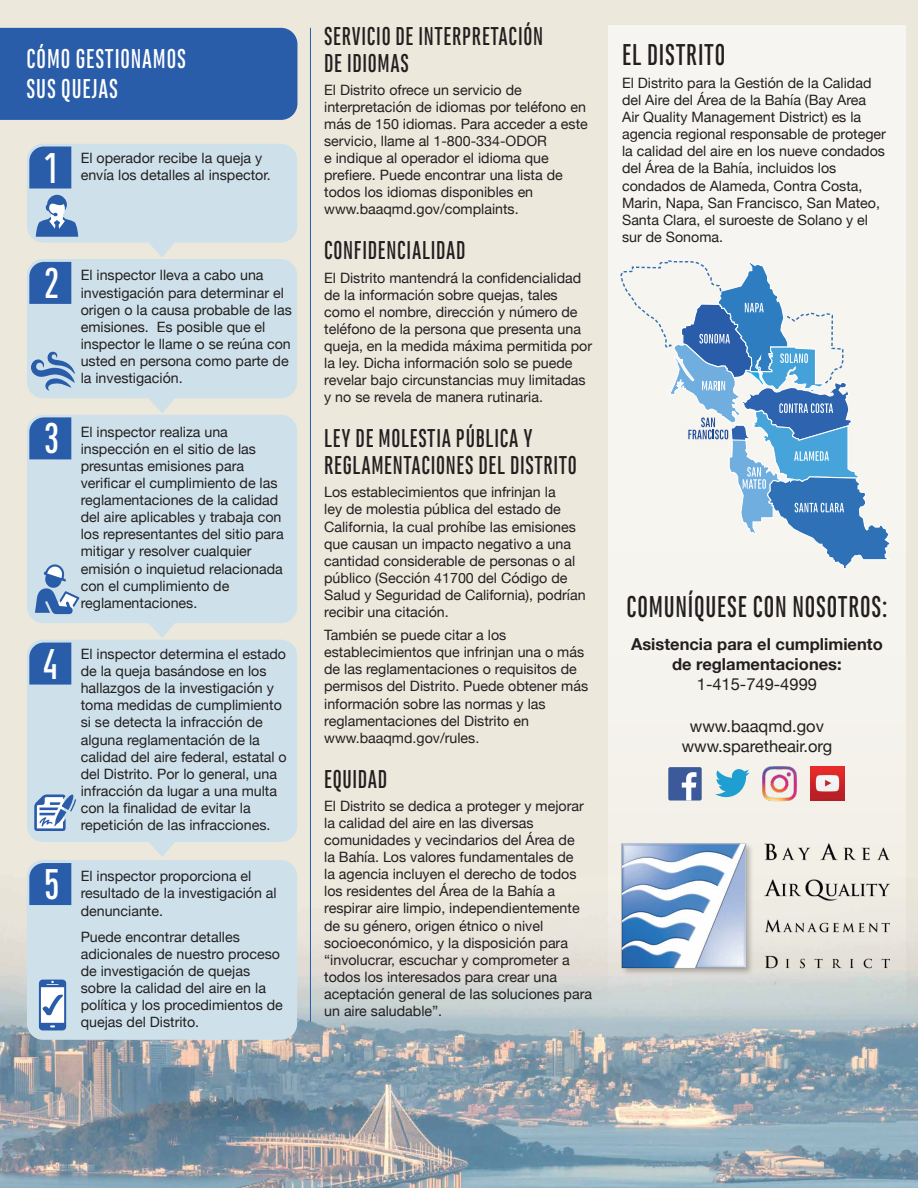
<style>
.page{position:relative;width:918px;height:1188px;background:#fff}
.page>*{position:absolute;margin:0;border:0;box-sizing:border-box;transform-origin:0 0}
.t1{font:500 45px "Marianina Cn FY";color:#fff}
.t2{font:500 31.5px "Marianina Cn FY";letter-spacing:.025em;color:#231f20}
.t3{font:500 28.5px/30px "Marianina Cn FY";letter-spacing:.03em;color:#fff}
.t4{font:500 27px/27px "Marianina Cn FY";letter-spacing:.025em;color:#231f20}
.t5{font:700 16.5px/19.8px "Helvetica Neue";color:#231f20;text-align:center}
.t6{font:16.5px/19.8px "Helvetica Neue";color:#231f20;text-align:center}
.t7{font:14.25px/17.1px "Helvetica Neue";color:#231f20}
</style>
<div class="page">
<img style="left:0;top:0;width:918px;height:1188px">
<div style="left:609px;top:26px;width:297px;height:984px;background:#f6f4ef"></div>
<div style="left:0;top:28px;width:297px;height:92px;background:#295ca9"></div>
<hr style="left:310px;top:28px;width:1px;height:994px;background:#295ca9">
<svg style="left:620px;top:259px;width:273px;height:311px"></svg>
<div style="left:668px;top:767px;width:34px;height:34px;background:#3c5a99;border-radius:2px"></div>
<svg style="left:682px;top:772px;width:15px;height:29px"></svg>
<svg style="left:715px;top:769px;width:35px;height:28px"></svg>
<img style="left:811px;top:767px;width:34px;height:34px">
<img style="left:755px;top:759px;width:50px;height:50px">
<img style="left:614px;top:837px;width:276px;height:144px">
<svg style="left:27px;top:459px;width:270px;height:179px;background:#d0e1e8"></svg>
<svg style="left:27px;top:640px;width:270px;height:217px;background:#d0e1e8"></svg>
<div style="left:27px;top:860px;width:270px;height:180px;background:#cee1ea;border-radius:16px"></div>
<svg style="left:35px;top:564px;width:45px;height:50px;background:#93b0d2"></svg>
<svg style="left:29px;top:643px;width:42px;height:42px;background:#2f61ab"></svg>
<div style="left:29px;top:863px;width:42px;height:42px;background:#295ca9"></div>
<svg style="left:34px;top:794px;width:42px;height:37px"></svg>
<svg style="left:27px;top:144px;width:270px;height:315px;background:#c4d7e3"></svg>
<svg style="left:39px;top:980px;width:27px;height:50px"></svg>
<h3 class="t3" style="left:27px;top:44px;width:161px">CÓMO GESTIONAMOS<br>SUS QUEJAS</h3>
<h1 class="t1" style="left:45px;top:143px;width:14px">1</h1>
<p class="t7" style="left:81px;top:150px;width:192px">El operador recibe la queja y envía los detalles al inspector.</p>
<h1 class="t1" style="left:45px;top:258px;width:16px">2</h1>
<h1 class="t1" style="left:45px;top:414px;width:16px">3</h1>
<h1 class="t1" style="left:43px;top:639px;width:16px">4</h1>
<h1 class="t1" style="left:45px;top:860px;width:17px">5</h1>
<p class="t7" style="left:81px;top:268px;width:213px">El inspector lleva a cabo una investigación para determinar el origen o la causa probable de las emisiones. Es posible que el inspector le llame o se reúna con usted en persona como parte de la investigación.</p>
<p class="t7" style="left:81px;top:424px;width:204px">El inspector realiza una inspección en el sitio de las presuntas emisiones para verificar el cumplimiento de las reglamentaciones de la calidad del aire aplicables y trabaja con los representantes del sitio para mitigar y resolver cualquier emisión o inquietud relacionada con el cumplimiento de reglamentaciones.</p>
<p class="t7" style="left:81px;top:646px;width:208px">El inspector determina el estado de la queja basándose en los hallazgos de la investigación y toma medidas de cumplimiento si se detecta la infracción de alguna reglamentación de la calidad del aire federal, estatal o del Distrito. Por lo general, una infracción da lugar a una multa con la finalidad de evitar la repetición de las infracciones.</p>
<p class="t7" style="left:81px;top:869px;width:198px">El inspector proporciona el resultado de la investigación al denunciante.</p>
<p class="t7" style="left:81px;top:929px;width:204px">Puede encontrar detalles adicionales de nuestro proceso de investigación de quejas sobre la calidad del aire en la política y los procedimientos de quejas del Distrito.</p>
<h3 class="t4" style="left:324px;top:22px;width:220px">SERVICIO DE INTERPRETACIÓN<br>DE IDIOMAS</h3>
<p class="t7" style="left:324px;top:82px;width:265px">El Distrito ofrece un servicio de interpretación de idiomas por teléfono en más de 150 idiomas. Para acceder a este servicio, llame al 1-800-334-ODOR<br>e indique al operador el idioma que prefiere. Puede encontrar una lista de todos los idiomas disponibles en www.baaqmd.gov/complaints.</p>
<h3 class="t4" style="left:324px;top:237px;width:143px">CONFIDENCIALIDAD</h3>
<p class="t7" style="left:324px;top:270px;width:269px">El Distrito mantendrá la confidencialidad de la información sobre quejas, tales como el nombre, dirección y número de teléfono de la persona que presenta una queja, en la medida máxima permitida por la ley. Dicha información solo se puede revelar bajo circunstancias muy limitadas y no se revela de manera rutinaria.</p>
<h3 class="t4" style="left:324px;top:425px;width:254px">LEY DE MOLESTIA PÚBLICA Y<br>REGLAMENTACIONES DEL DISTRITO</h3>
<p class="t7" style="left:324px;top:485px;width:263px">Los establecimientos que infrinjan la<br>ley de molestia pública del estado de California, la cual prohíbe las emisiones que causan un impacto negativo a una cantidad considerable de personas o al público (Sección 41700 del Código de Salud y Seguridad de California), podrían recibir una citación.</p>
<p class="t7" style="left:324px;top:627px;width:265px">También se puede citar a los establecimientos que infrinjan una o más de las reglamentaciones o requisitos de permisos del Distrito. Puede obtener más información sobre las normas y las reglamentaciones del Distrito en www.baaqmd.gov/rules.</p>
<h3 class="t4" style="left:324px;top:765px;width:65px">EQUIDAD</h3>
<p class="t7" style="left:324px;top:798px;width:269px">El Distrito se dedica a proteger y mejorar la calidad del aire en las diversas comunidades y vecindarios del Área de<br>la Bahía. Los valores fundamentales de<br>la agencia incluyen el derecho de todos los residentes del Área de la Bahía a respirar aire limpio, independientemente de su género, origen étnico o nivel socioeconómico, y la disposición para “involucrar, escuchar y comprometer a todos los interesados para crear una aceptación general de las soluciones para un aire saludable”.</p>
<h2 class="t2" style="left:622px;top:37px;width:105px">EL DISTRITO</h2>
<p class="t7" style="left:622px;top:75px;width:265px">El Distrito para la Gestión de la Calidad del Aire del Área de la Bahía (Bay Area Air Quality Management District) es la agencia regional responsable de proteger la calidad del aire en los nueve condados del Área de la Bahía, incluidos los condados de Alameda, Contra Costa, Marin, Napa, San Francisco, San Mateo, Santa Clara, el suroeste de Solano y el sur de Sonoma.</p>
<h2 class="t2" style="left:626px;top:589px;width:262px">COMUNÍQUESE CON NOSOTROS:</h2>
<p class="t5" style="left:631px;top:635px;width:253px">Asistencia para el cumplimiento de reglamentaciones:</p>
<p class="t6" style="left:697px;top:675px;width:122px">1-415-749-4999</p>
<p class="t6" style="left:682px;top:717px;width:152px">www.baaqmd.gov www.sparetheair.org</p>
</div>
